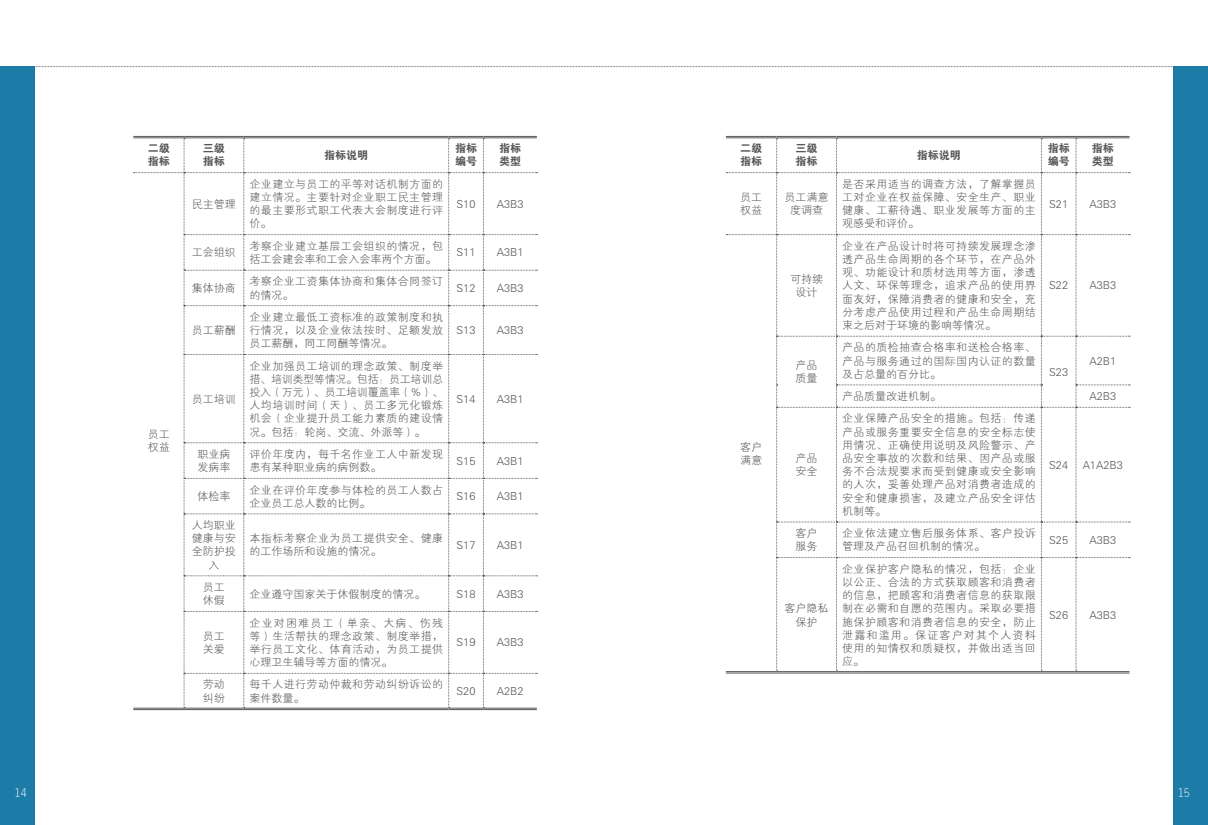
<style>
.page{position:relative;width:1208px;height:825px;background:#fff}
.page>*{position:absolute;margin:0;border:0;box-sizing:border-box;transform-origin:0 0}
.t1{font:12px "FZXDXJW GB1 0";color:#fff}
.t2{font:11px/13.2px "FZXH1 JW GB1 0";letter-spacing:.035em;color:#57585a}
.t3{font:11px/13.2px "FZXH1 JW GB1 0";color:#57585a}
.t4{font:11px/13.2px "FZDHTJW GB1 0";color:#57585a}
</style>
<div class="page">
<svg style="left:34px;top:66px;width:1140px;height:1px"></svg>
<div style="left:0;top:66px;width:34px;height:759px;background:#1d7ca7"></div>
<div style="left:1174px;top:66px;width:34px;height:759px;background:#1d7ca7"></div>
<hr style="left:133px;top:136px;width:51px;height:1px;background:#57585a">
<hr style="left:133px;top:137px;width:51px;height:1px;background:#57585a">
<hr style="left:184px;top:136px;width:60px;height:1px;background:#57585a">
<hr style="left:184px;top:137px;width:60px;height:1px;background:#57585a">
<hr style="left:244px;top:136px;width:205px;height:1px;background:#57585a">
<hr style="left:244px;top:137px;width:205px;height:1px;background:#57585a">
<hr style="left:449px;top:136px;width:34px;height:1px;background:#57585a">
<hr style="left:449px;top:137px;width:34px;height:1px;background:#57585a">
<hr style="left:483px;top:136px;width:54px;height:1px;background:#57585a">
<hr style="left:483px;top:137px;width:54px;height:1px;background:#57585a">
<hr style="left:133px;top:708px;width:51px;height:1px;background:#57585a">
<hr style="left:133px;top:709px;width:51px;height:1px;background:#57585a">
<hr style="left:184px;top:708px;width:60px;height:1px;background:#57585a">
<hr style="left:184px;top:709px;width:60px;height:1px;background:#57585a">
<hr style="left:244px;top:708px;width:205px;height:1px;background:#57585a">
<hr style="left:244px;top:709px;width:205px;height:1px;background:#57585a">
<hr style="left:449px;top:708px;width:34px;height:1px;background:#57585a">
<hr style="left:449px;top:709px;width:34px;height:1px;background:#57585a">
<hr style="left:483px;top:708px;width:54px;height:1px;background:#57585a">
<hr style="left:483px;top:709px;width:54px;height:1px;background:#57585a">
<svg style="left:134px;top:138px;width:403px;height:570px"></svg>
<hr style="left:726px;top:136px;width:50px;height:1px;background:#57585a">
<hr style="left:726px;top:137px;width:50px;height:1px;background:#57585a">
<hr style="left:776px;top:136px;width:60px;height:1px;background:#57585a">
<hr style="left:776px;top:137px;width:60px;height:1px;background:#57585a">
<hr style="left:836px;top:136px;width:205px;height:1px;background:#57585a">
<hr style="left:836px;top:137px;width:205px;height:1px;background:#57585a">
<hr style="left:1041px;top:136px;width:35px;height:1px;background:#57585a">
<hr style="left:1041px;top:137px;width:35px;height:1px;background:#57585a">
<hr style="left:1076px;top:136px;width:53px;height:1px;background:#57585a">
<hr style="left:1076px;top:137px;width:53px;height:1px;background:#57585a">
<hr style="left:726px;top:671px;width:50px;height:1px;background:#57585a">
<hr style="left:726px;top:673px;width:50px;height:1px;background:#57585a">
<hr style="left:776px;top:671px;width:60px;height:1px;background:#57585a">
<hr style="left:776px;top:673px;width:60px;height:1px;background:#57585a">
<hr style="left:836px;top:671px;width:205px;height:1px;background:#57585a">
<hr style="left:836px;top:673px;width:205px;height:1px;background:#57585a">
<hr style="left:1041px;top:671px;width:35px;height:1px;background:#57585a">
<hr style="left:1041px;top:673px;width:35px;height:1px;background:#57585a">
<hr style="left:1076px;top:671px;width:53px;height:1px;background:#57585a">
<hr style="left:1076px;top:673px;width:53px;height:1px;background:#57585a">
<svg style="left:726px;top:138px;width:404px;height:533px"></svg>
<p class="t4" style="left:148px;top:142px;width:23px">二级指标</p>
<p class="t4" style="left:203px;top:142px;width:23px">三级指标</p>
<p class="t4" style="left:324px;top:149px;width:45px">指标说明</p>
<p class="t4" style="left:455px;top:142px;width:23px">指标编号</p>
<p class="t4" style="left:499px;top:142px;width:23px">指标类型</p>
<p class="t2" style="left:192px;top:198px;width:45px">民主管理</p>
<p class="t2" style="left:249px;top:178px;width:195px;text-align:justify">企业建立与员工的平等对话机制方面的建立情况。主要针对企业职工民主管理的最主要形式职工代表大会制度进行评价。</p>
<p class="t2" style="left:456px;top:198px;width:20px">S10</p>
<p class="t2" style="left:497px;top:198px;width:28px">A3B3</p>
<p class="t2" style="left:148px;top:428px;width:23px">员工权益</p>
<p class="t2" style="left:192px;top:246px;width:45px">工会组织</p>
<p class="t3" style="left:249px;top:240px;width:195px">考察企业建立基层工会组织的情况，包括工会建会率和工会入会率两个方面。</p>
<p class="t2" style="left:456px;top:246px;width:20px">S11</p>
<p class="t2" style="left:497px;top:246px;width:28px">A3B1</p>
<p class="t2" style="left:192px;top:282px;width:45px">集体协商</p>
<p class="t2" style="left:249px;top:275px;width:195px">考察企业工资集体协商和集体合同签订的情况。</p>
<p class="t2" style="left:456px;top:282px;width:20px">S12</p>
<p class="t2" style="left:497px;top:282px;width:28px">A3B3</p>
<p class="t2" style="left:192px;top:324px;width:45px">员工薪酬</p>
<p class="t2" style="left:249px;top:311px;width:195px;text-align:justify">企业建立最低工资标准的政策制度和执行情况，以及企业依法按时、足额发放员工薪酬，同工同酬等情况。</p>
<p class="t2" style="left:456px;top:324px;width:20px">S13</p>
<p class="t2" style="left:497px;top:324px;width:28px">A3B3</p>
<p class="t2" style="left:192px;top:392px;width:45px">员工培训</p>
<p class="t2" style="left:249px;top:359px;width:195px;text-align:justify">企业加强员工培训的理念政策、制度举措、培训类型等情况。包括：员工培训总投入（万元）、员工培训覆盖率（%）、人均培训时间（天）、员工多元化锻炼机会（企业提升员工能力素质的建设情况。包括：轮岗、交流、外派等）。</p>
<p class="t2" style="left:456px;top:392px;width:20px">S14</p>
<p class="t2" style="left:497px;top:392px;width:28px">A3B1</p>
<p class="t2" style="left:197px;top:448px;width:34px">职业病发病率</p>
<p class="t2" style="left:249px;top:448px;width:195px">评价年度内，每千名作业工人中新发现患有某种职业病的病例数。</p>
<p class="t2" style="left:456px;top:454px;width:20px">S15</p>
<p class="t2" style="left:497px;top:454px;width:28px">A3B1</p>
<p class="t2" style="left:197px;top:490px;width:34px">体检率</p>
<p class="t2" style="left:249px;top:483px;width:195px">企业在评价年度参与体检的员工人数占企业员工总人数的比例。</p>
<p class="t2" style="left:456px;top:490px;width:20px">S16</p>
<p class="t2" style="left:497px;top:490px;width:28px">A3B1</p>
<p class="t3" style="left:192px;top:519px;width:45px;text-align:center">人均职业健康与安全防护投入</p>
<p class="t2" style="left:249px;top:532px;width:195px">本指标考察企业为员工提供安全、健康的工作场所和设施的情况。</p>
<p class="t2" style="left:456px;top:539px;width:20px">S17</p>
<p class="t2" style="left:497px;top:539px;width:28px">A3B1</p>
<p class="t2" style="left:203px;top:581px;width:23px">员工休假</p>
<p class="t3" style="left:249px;top:587px;width:177px">企业遵守国家关于休假制度的情况。</p>
<p class="t2" style="left:456px;top:587px;width:20px">S18</p>
<p class="t2" style="left:497px;top:587px;width:28px">A3B3</p>
<p class="t2" style="left:203px;top:630px;width:23px">员工关爱</p>
<p class="t2" style="left:249px;top:616px;width:195px;text-align:justify">企业对困难员工（单亲、大病、伤残等）生活帮扶的理念政策、制度举措，举行员工文化、体育活动，为员工提供心理卫生辅导等方面的情况。</p>
<p class="t2" style="left:456px;top:636px;width:20px">S19</p>
<p class="t2" style="left:497px;top:636px;width:28px">A3B3</p>
<p class="t2" style="left:203px;top:678px;width:23px">劳动纠纷</p>
<p class="t2" style="left:249px;top:678px;width:195px">每千人进行劳动仲裁和劳动纠纷诉讼的案件数量。</p>
<p class="t2" style="left:456px;top:685px;width:20px">S20</p>
<p class="t2" style="left:497px;top:685px;width:28px">A2B2</p>
<p class="t4" style="left:740px;top:142px;width:23px">二级指标</p>
<p class="t4" style="left:795px;top:142px;width:23px">三级指标</p>
<p class="t4" style="left:917px;top:149px;width:45px">指标说明</p>
<p class="t4" style="left:1047px;top:142px;width:23px">指标编号</p>
<p class="t4" style="left:1091px;top:142px;width:23px">指标类型</p>
<p class="t2" style="left:740px;top:191px;width:23px">员工权益</p>
<p class="t2" style="left:784px;top:191px;width:45px;text-align:center">员工满意度调查</p>
<p class="t2" style="left:842px;top:178px;width:195px;text-align:justify">是否采用适当的调查方法，了解掌握员工对企业在权益保障、安全生产、职业健康、工薪待遇、职业发展等方面的主观感受和评价。</p>
<p class="t2" style="left:1049px;top:198px;width:20px">S21</p>
<p class="t2" style="left:1089px;top:198px;width:28px">A3B3</p>
<p class="t2" style="left:740px;top:441px;width:23px">客户满意</p>
<p class="t2" style="left:790px;top:273px;width:34px;text-align:center">可持续设计</p>
<p class="t2" style="left:795px;top:359px;width:23px">产品质量</p>
<p class="t2" style="left:795px;top:452px;width:23px">产品安全</p>
<p class="t2" style="left:842px;top:240px;width:195px;text-align:justify">企业在产品设计时将可持续发展理念渗透产品生命周期的各个环节，在产品外观、功能设计和质材选用等方面，渗透人文、环保等理念，追求产品的使用界面友好，保障消费者的健康和安全，充分考虑产品使用过程和产品生命周期结束之后对于环境的影响等情况。</p>
<p class="t2" style="left:842px;top:341px;width:195px;text-align:justify">产品的质检抽查合格率和送检合格率、产品与服务通过的国际国内认证的数量及占总量的百分比。</p>
<p class="t2" style="left:1049px;top:279px;width:20px">S22</p>
<p class="t2" style="left:1089px;top:279px;width:28px">A3B3</p>
<p class="t2" style="left:1049px;top:366px;width:20px">S23</p>
<p class="t2" style="left:1089px;top:354px;width:28px">A2B1</p>
<p class="t3" style="left:842px;top:390px;width:100px">产品质量改进机制。</p>
<p class="t2" style="left:1089px;top:390px;width:28px">A2B3</p>
<p class="t2" style="left:842px;top:412px;width:195px;text-align:justify">企业保障产品安全的措施。包括：传递产品或服务重要安全信息的安全标志使用情况、正确使用说明及风险警示、产品安全事故的次数和结果、因产品或服务不合法规要求而受到健康或安全影响的人次，妥善处理产品对消费者造成的安全和健康损害，及建立产品安全评估机制等。</p>
<p class="t2" style="left:1049px;top:458px;width:20px">S24</p>
<p class="t2" style="left:1082px;top:458px;width:42px">A1A2B3</p>
<p class="t2" style="left:795px;top:527px;width:23px">客户服务</p>
<p class="t2" style="left:842px;top:527px;width:195px">企业依法建立售后服务体系、客户投诉管理及产品召回机制的情况。</p>
<p class="t2" style="left:1049px;top:534px;width:20px">S25</p>
<p class="t2" style="left:1089px;top:534px;width:28px">A3B3</p>
<p class="t2" style="left:784px;top:602px;width:45px;text-align:center">客户隐私保护</p>
<p class="t2" style="left:842px;top:563px;width:195px;text-align:justify">企业保护客户隐私的情况，包括：企业以公正、合法的方式获取顾客和消费者的信息，把顾客和消费者信息的获取限制在必需和自愿的范围内。采取必要措施保护顾客和消费者信息的安全，防止泄露和滥用。保证客户对其个人资料使用的知情权和质疑权，并做出适当回应。</p>
<p class="t2" style="left:1049px;top:609px;width:20px">S26</p>
<p class="t2" style="left:1089px;top:609px;width:28px">A3B3</p>
<p class="t1" style="left:15px;top:786px;width:14px">14</p>
<p class="t1" style="left:1178px;top:786px;width:13px">15</p>
</div>
